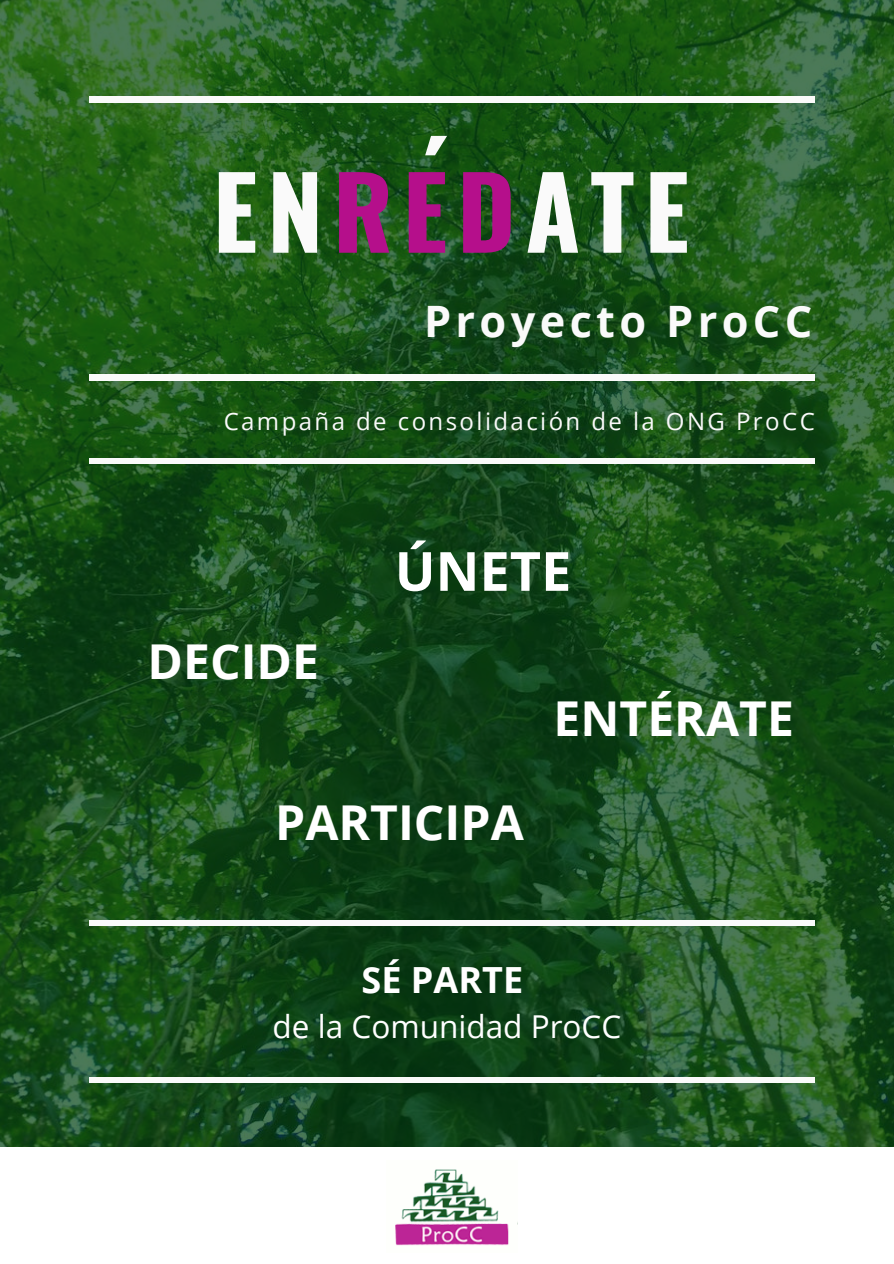
<style>
.page{position:relative;width:894px;height:1264px;background:#fff}
.page>*{position:absolute;margin:0;border:0;box-sizing:border-box;transform-origin:0 0}
.t1{font:700 99.45px "Oswald";letter-spacing:.1em;color:#fafafa}
.t2{font:700 96.15px "Oswald";color:#fafafa}
.t3{font:700 54px "Open Sans";color:#fff}
.t4{font:700 48px "Open Sans";color:#fff}
.t5{font:700 43.35px "Open Sans";letter-spacing:.1em;color:#fafafa}
.t6{font:700 36px "Open Sans";color:#fff}
.t7{font:31.5px "Open Sans";color:#fff}
.t8{font:24px "Open Sans";letter-spacing:.1em;color:#fafafa}
.s1{color:#b50f8b}
</style>
<div class="page">
<img style="left:0;top:0;width:893px;height:1147px">
<div style="left:89px;top:97px;width:725px;height:5px;background:#fafafa"></div>
<img style="left:395px;top:1169px;width:114px;height:77px">
<div style="left:89px;top:1077px;width:725px;height:5px;background:#fafafa"></div>
<div style="left:89px;top:920px;width:725px;height:6px;background:#fafafa"></div>
<div style="left:89px;top:458px;width:725px;height:6px;background:#fafafa"></div>
<div style="left:89px;top:374px;width:725px;height:6px;background:#fafafa"></div>
<h2 class="t2" style="left:420px;top:99px;width:31px">´</h2>
<h1 class="t1" style="left:213px;top:134px;width:477px">EN<span class="s1">RED</span>ATE</h1>
<h3 class="t5" style="left:424px;top:290px;width:389px">Proyecto ProCC</h3>
<p class="t8" style="left:223px;top:404px;width:592px">Campaña de consolidación de la ONG ProCC</p>
<h3 class="t4" style="left:147px;top:628px;width:173px">DECIDE</h3>
<h3 class="t3" style="left:394px;top:533px;width:178px">ÚNETE</h3>
<h3 class="t4" style="left:553px;top:684px;width:242px">ENTÉRATE</h3>
<h3 class="t4" style="left:275px;top:788px;width:250px">PARTICIPA</h3>
<h3 class="t6" style="left:361px;top:954px;width:163px">SÉ PARTE</h3>
<h3 class="t7" style="left:272px;top:1004px;width:350px">de la Comunidad ProCC</h3>
</div>
